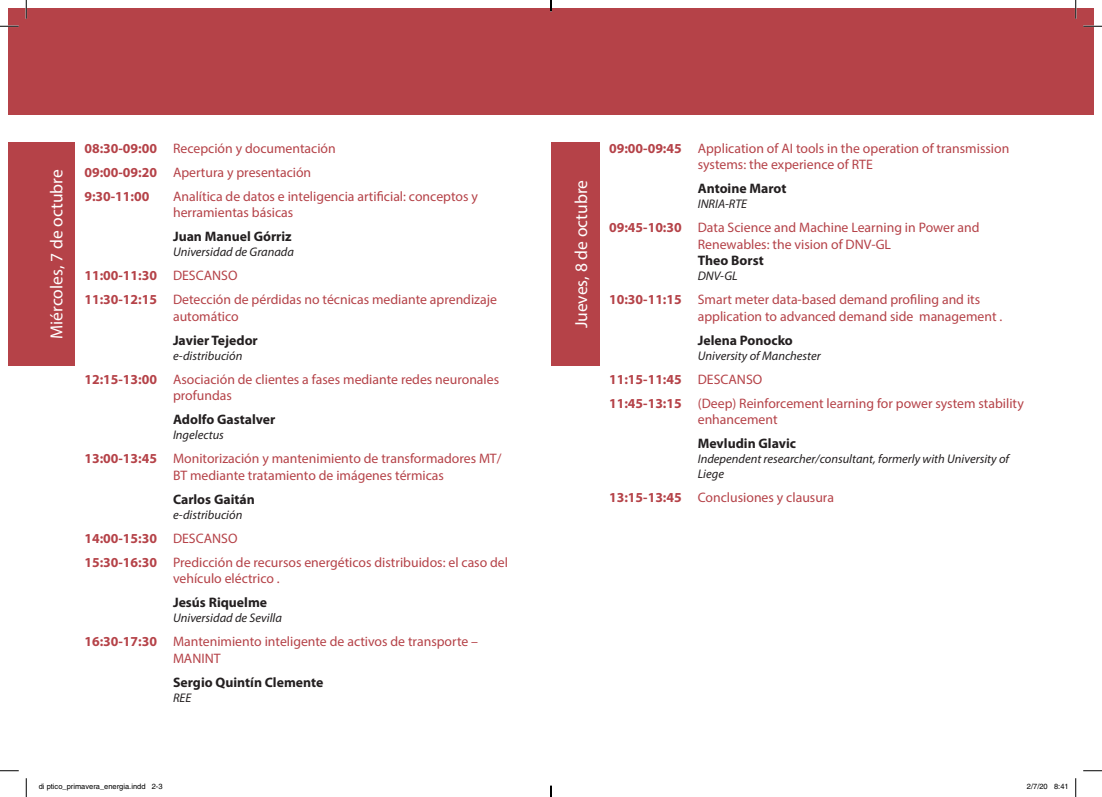
<style>
.page{position:relative;width:1102px;height:797px;background:#fff}
.page>*{position:absolute;margin:0;border:0;box-sizing:border-box;transform-origin:0 0}
.t1{font:17.5px "Myriad Pro";color:#fff}
.t2{font:13.75px/16.5px "Myriad Pro";color:#b54248}
.t3{font:700 13.75px "Myriad Pro";color:#231f20}
.t4{font:italic 12.5px/15px "Myriad Pro";color:#231f20}
.t5{font:7.5px "Helvetica";color:#000}
.s1{font-weight:700}
</style>
<div class="page">
<div style="left:9px;top:9px;width:542px;height:106px;background:#b54248"></div>
<div style="left:551px;top:9px;width:542px;height:106px;background:#b54248"></div>
<div style="left:551px;top:142px;width:48px;height:224px;background:#b54248"></div>
<div style="left:9px;top:142px;width:66px;height:224px;background:#b54248"></div>
<svg style="left:0;top:25px;width:19px;height:2px"></svg>
<svg style="left:1083px;top:25px;width:18px;height:2px"></svg>
<svg style="left:0;top:770px;width:19px;height:1px"></svg>
<svg style="left:1083px;top:770px;width:18px;height:1px"></svg>
<svg style="left:25px;top:0;width:2px;height:19px"></svg>
<svg style="left:25px;top:778px;width:2px;height:19px"></svg>
<svg style="left:1074px;top:0;width:2px;height:19px"></svg>
<svg style="left:1075px;top:778px;width:1px;height:19px"></svg>
<svg style="left:550px;top:785px;width:1px;height:12px"></svg>
<p class="t2" style="left:84px;top:136px;width:253px;line-height:24px"><span class="s1">08:30-09:00</span> Recepción y documentación<br><span class="s1">09:00-09:20</span> Apertura y presentación<br><span class="s1">9:30-11:00</span></p>
<p class="t1" style="left:46px;top:339px;width:171px;rotate:-90deg">Miércoles, 7 de octubre</p>
<p class="t1" style="left:570px;top:328px;width:150px;rotate:-90deg">Jueves, 8 de octubre</p>
<p class="t2" style="left:173px;top:188px;width:306px">Analítica de datos e inteligencia artificial: conceptos y herramientas básicas</p>
<p class="t3" style="left:173px;top:227px;width:120px">Juan Manuel Górriz</p>
<p class="t4" style="left:173px;top:244px;width:122px">Universidad de Granada</p>
<p class="t2" style="left:84px;top:263px;width:414px;line-height:24px"><span class="s1">11:00-11:30</span> DESCANSO<br><span class="s1">11:30-12:15</span> Detección de pérdidas no técnicas mediante aprendizaje</p>
<p class="t2" style="left:173px;top:308px;width:67px">automático</p>
<p class="t3" style="left:173px;top:331px;width:86px">Javier Tejedor</p>
<p class="t4" style="left:173px;top:348px;width:71px">e-distribución</p>
<p class="t2" style="left:173px;top:371px;width:327px;text-indent:-89px"><span class="s1">12:15-13:00</span> Asociación de clientes a fases mediante redes neuronales profundas</p>
<p class="t3" style="left:173px;top:411px;width:104px">Adolfo Gastalver</p>
<p class="t4" style="left:173px;top:427px;width:52px">Ingelectus</p>
<p class="t2" style="left:173px;top:450px;width:330px;text-indent:-89px"><span class="s1">13:00-13:45</span> Monitorización y mantenimiento de transformadores MT/<br>BT mediante tratamiento de imágenes térmicas</p>
<p class="t3" style="left:173px;top:490px;width:83px">Carlos Gaitán</p>
<p class="t4" style="left:173px;top:507px;width:71px">e-distribución</p>
<p class="t2" style="left:84px;top:526px;width:425px;line-height:24px"><span class="s1">14:00-15:30</span> DESCANSO<br><span class="s1">15:30-16:30</span> Predicción de recursos energéticos distribuidos: el caso del</p>
<p class="t2" style="left:173px;top:570px;width:108px">vehículo eléctrico .</p>
<p class="t3" style="left:173px;top:593px;width:96px">Jesús Riquelme</p>
<p class="t4" style="left:173px;top:610px;width:110px">Universidad de Sevilla</p>
<p class="t2" style="left:173px;top:633px;width:306px;text-indent:-89px"><span class="s1">16:30-17:30</span> Mantenimiento inteligente de activos de transporte –<br>MANINT</p>
<p class="t3" style="left:173px;top:673px;width:152px">Sergio Quintín Clemente</p>
<p class="t4" style="left:173px;top:690px;width:20px">REE</p>
<p class="t2" style="left:697px;top:140px;width:313px;text-indent:-89px"><span class="s1">09:00-09:45</span> Application of AI tools in the operation of transmission systems: the experience of RTE</p>
<p class="t3" style="left:697px;top:180px;width:90px">Antoine Marot</p>
<p class="t4" style="left:697px;top:196px;width:51px">INRIA-RTE</p>
<p class="t2" style="left:609px;top:219px;width:372px;text-align:center"><span class="s1">09:45-10:30</span> Data Science and Machine Learning in Power and<br>Renewables: the vision of DNV-GL</p>
<p class="t3" style="left:697px;top:252px;width:67px">Theo Borst</p>
<p class="t4" style="left:697px;top:268px;width:41px">DNV-GL</p>
<p class="t2" style="left:697px;top:291px;width:306px;text-indent:-89px"><span class="s1">10:30-11:15</span> Smart meter data-based demand profiling and its application to advanced demand side management .</p>
<p class="t3" style="left:697px;top:331px;width:97px">Jelena Ponocko</p>
<p class="t4" style="left:697px;top:348px;width:124px">University of Manchester</p>
<p class="t2" style="left:609px;top:367px;width:416px;line-height:24px"><span class="s1">11:15-11:45</span> DESCANSO<br><span class="s1">11:45-13:15</span> (Deep) Reinforcement learning for power system stability</p>
<p class="t2" style="left:697px;top:411px;width:81px">enhancement</p>
<p class="t3" style="left:697px;top:434px;width:100px">Mevludin Glavic</p>
<p class="t4" style="left:697px;top:451px;width:313px">Independent researcher/consultant, formerly with University of<br>Liege</p>
<p class="t2" style="left:609px;top:489px;width:226px"><span class="s1">13:15-13:45</span> Conclusiones y clausura</p>
<p class="t5" style="left:39px;top:782px;width:125px">di ptico_primavera_energia.indd 2-3</p>
<p class="t5" style="left:1026px;top:782px;width:43px">2/7/20 8:41</p>
</div>
